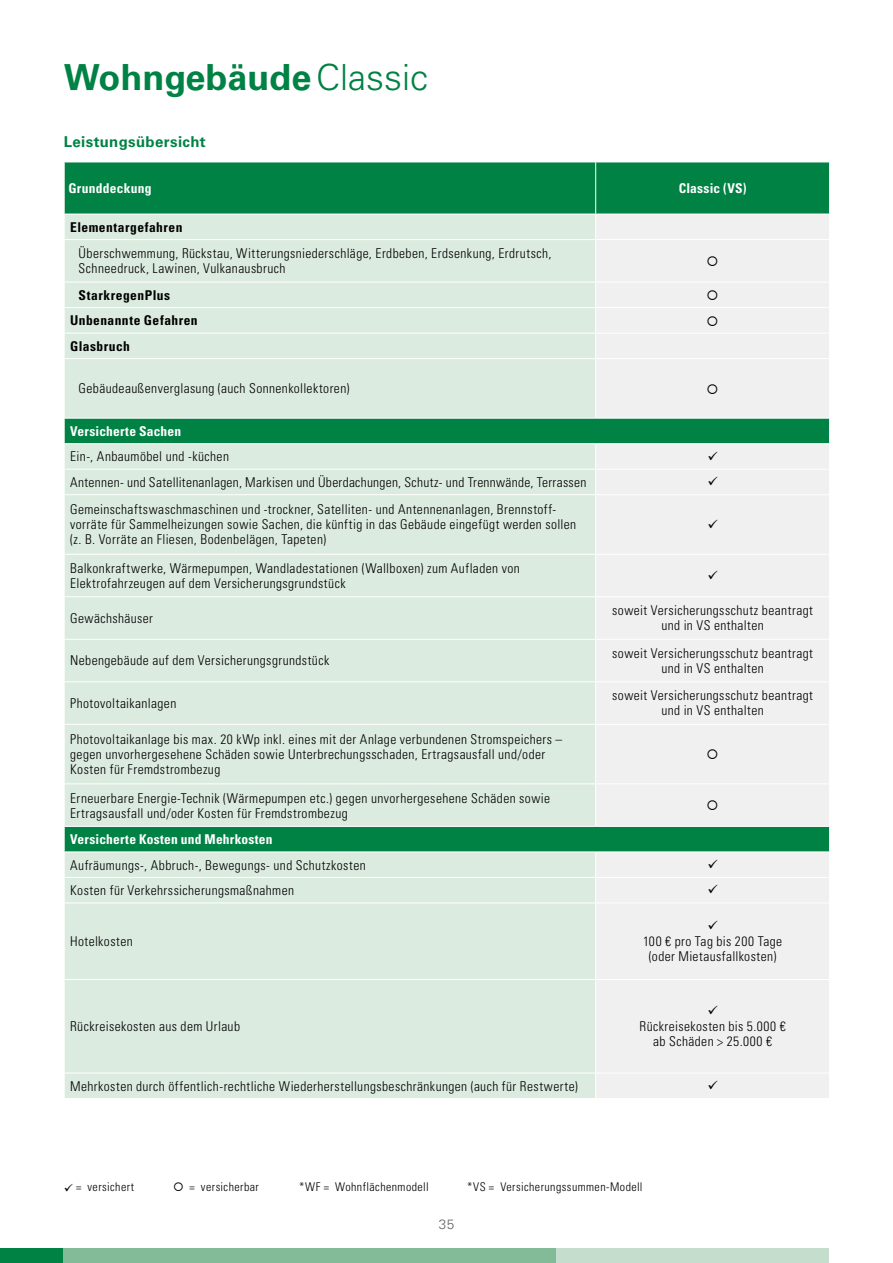
<style>
.page{position:relative;width:893px;height:1263px;background:#fff}
.page>*{position:absolute;margin:0;border:0;box-sizing:border-box;transform-origin:0 0}
.t1{font:700 36px "Univers LT Std";color:#008244}
.t2{font:700 15px "Univers LT Std";letter-spacing:.025em;color:#008244}
.t3{font:300 condensed 13.5px/15px "Univers LT Std";letter-spacing:.03em;color:#000}
.t4{font:700 condensed 13.5px "Univers LT Std";letter-spacing:.015em;color:#fff}
.t5{font:700 condensed 13.5px "Univers LT Std";letter-spacing:.035em;color:#000}
.t6{font:300 13.5px "Univers LT Std";color:#646363}
.t7{font:300 condensed 12px "Univers LT Std";letter-spacing:.035em;color:#000}
.s1{font-weight:300}
</style>
<div class="page">
<div style="left:0;top:1248px;width:64px;height:15px;background:#008244"></div>
<div style="left:64px;top:1248px;width:492px;height:15px;background:#83ba98"></div>
<div style="left:556px;top:1248px;width:273px;height:15px;background:#c5ddcc"></div>
<div style="left:65px;top:240px;width:530px;height:858px;background:#dcebe0"></div>
<div style="left:596px;top:240px;width:233px;height:858px;background:#f0f0f0"></div>
<svg style="left:65px;top:419px;width:764px;height:432px;fill:#dcebe0"></svg>
<svg style="left:64px;top:162px;width:766px;height:77px;background:#4da67a"></svg>
<hr style="left:64px;top:282px;width:532px;height:1px;background:#fff">
<hr style="left:596px;top:282px;width:234px;height:1px;background:#fff">
<hr style="left:64px;top:307px;width:532px;height:1px;background:#fff">
<hr style="left:596px;top:307px;width:234px;height:1px;background:#fff">
<hr style="left:64px;top:333px;width:532px;height:1px;background:#fff">
<svg style="left:64px;top:283px;width:1px;height:75px"></svg>
<hr style="left:596px;top:333px;width:234px;height:1px;background:#fff">
<hr style="left:64px;top:358px;width:532px;height:1px;background:#fff">
<hr style="left:596px;top:358px;width:234px;height:1px;background:#fff">
<hr style="left:64px;top:418px;width:532px;height:1px;background:#fff">
<hr style="left:596px;top:418px;width:234px;height:1px;background:#fff">
<hr style="left:64px;top:443px;width:532px;height:1px;background:#fff">
<hr style="left:596px;top:443px;width:234px;height:1px;background:#fff">
<hr style="left:64px;top:469px;width:532px;height:1px;background:#fff">
<svg style="left:64px;top:418px;width:1px;height:76px"></svg>
<hr style="left:596px;top:469px;width:234px;height:1px;background:#fff">
<svg style="left:595px;top:444px;width:1px;height:50px"></svg>
<svg style="left:829px;top:418px;width:1px;height:26px"></svg>
<hr style="left:64px;top:494px;width:532px;height:1px;background:#fff">
<hr style="left:596px;top:494px;width:234px;height:1px;background:#fff">
<hr style="left:595px;top:495px;width:1px;height:59px;background:#fff">
<hr style="left:64px;top:554px;width:532px;height:1px;background:#fff">
<hr style="left:596px;top:554px;width:234px;height:1px;background:#fff">
<hr style="left:595px;top:555px;width:1px;height:41px;background:#fff">
<hr style="left:64px;top:596px;width:532px;height:1px;background:#fff">
<hr style="left:596px;top:596px;width:234px;height:1px;background:#fff">
<hr style="left:595px;top:597px;width:1px;height:42px;background:#fff">
<hr style="left:64px;top:639px;width:532px;height:1px;background:#fff">
<hr style="left:596px;top:639px;width:234px;height:1px;background:#fff">
<hr style="left:595px;top:640px;width:1px;height:41px;background:#fff">
<hr style="left:64px;top:681px;width:532px;height:1px;background:#fff">
<hr style="left:596px;top:681px;width:234px;height:1px;background:#fff">
<hr style="left:595px;top:682px;width:1px;height:42px;background:#fff">
<hr style="left:64px;top:724px;width:532px;height:1px;background:#fff">
<hr style="left:596px;top:724px;width:234px;height:1px;background:#fff">
<hr style="left:595px;top:725px;width:1px;height:58px;background:#fff">
<hr style="left:64px;top:783px;width:532px;height:1px;background:#fff">
<hr style="left:596px;top:783px;width:234px;height:1px;background:#fff">
<hr style="left:595px;top:784px;width:1px;height:42px;background:#fff">
<hr style="left:64px;top:826px;width:532px;height:1px;background:#fff">
<hr style="left:596px;top:826px;width:234px;height:1px;background:#fff">
<hr style="left:64px;top:851px;width:532px;height:1px;background:#fff">
<hr style="left:596px;top:851px;width:234px;height:1px;background:#fff">
<hr style="left:64px;top:877px;width:532px;height:1px;background:#fff">
<svg style="left:64px;top:827px;width:1px;height:75px"></svg>
<hr style="left:596px;top:877px;width:234px;height:1px;background:#fff">
<svg style="left:829px;top:827px;width:1px;height:25px"></svg>
<hr style="left:64px;top:902px;width:532px;height:1px;background:#fff">
<hr style="left:596px;top:902px;width:234px;height:1px;background:#fff">
<hr style="left:64px;top:979px;width:532px;height:1px;background:#fff">
<hr style="left:596px;top:979px;width:234px;height:1px;background:#fff">
<hr style="left:64px;top:1073px;width:532px;height:1px;background:#fff">
<svg style="left:64px;top:1074px;width:1px;height:24px"></svg>
<hr style="left:596px;top:1073px;width:234px;height:1px;background:#fff">
<svg style="left:708px;top:256px;width:9px;height:10px"></svg>
<svg style="left:708px;top:290px;width:9px;height:10px"></svg>
<svg style="left:708px;top:316px;width:9px;height:10px"></svg>
<svg style="left:708px;top:384px;width:9px;height:10px"></svg>
<svg style="left:708px;top:451px;width:9px;height:9px"></svg>
<svg style="left:708px;top:477px;width:9px;height:8px"></svg>
<svg style="left:708px;top:519px;width:9px;height:9px"></svg>
<svg style="left:708px;top:570px;width:9px;height:9px"></svg>
<svg style="left:708px;top:749px;width:9px;height:10px"></svg>
<svg style="left:708px;top:800px;width:9px;height:10px"></svg>
<svg style="left:708px;top:859px;width:9px;height:9px"></svg>
<svg style="left:708px;top:885px;width:9px;height:9px"></svg>
<svg style="left:708px;top:921px;width:9px;height:9px"></svg>
<svg style="left:708px;top:1006px;width:9px;height:9px"></svg>
<svg style="left:708px;top:1080px;width:9px;height:9px"></svg>
<p class="t1" style="left:64px;top:56px;width:366px">Wohngebäude<span class="s1">Classic</span></p>
<p class="t2" style="left:64px;top:133px;width:144px">Leistungsübersicht</p>
<p class="t4" style="left:68px;top:180px;width:85px">Grunddeckung</p>
<p class="t4" style="left:679px;top:180px;width:69px">Classic (VS)</p>
<p class="t5" style="left:70px;top:219px;width:114px">Elementargefahren</p>
<p class="t3" style="left:79px;top:246px;width:474px">Überschwemmung, Rückstau, Witterungsniederschläge, Erdbeben, Erdsenkung, Erdrutsch,<br>Schneedruck, Lawinen, Vulkanausbruch</p>
<p class="t5" style="left:79px;top:287px;width:93px">StarkregenPlus</p>
<p class="t5" style="left:70px;top:312px;width:129px">Unbenannte Gefahren</p>
<p class="t5" style="left:70px;top:338px;width:61px">Glasbruch</p>
<p class="t3" style="left:79px;top:381px;width:272px">Gebäudeaußenverglasung (auch Sonnenkollektoren)</p>
<p class="t4" style="left:70px;top:423px;width:113px">Versicherte Sachen</p>
<p class="t3" style="left:70px;top:449px;width:160px">Ein-, Anbaumöbel und -küchen</p>
<p class="t3" style="left:70px;top:475px;width:518px">Antennen- und Satellitenanlagen, Markisen und Überdachungen, Schutz- und Trennwände, Terrassen</p>
<p class="t3" style="left:70px;top:502px;width:508px">Gemeinschaftswaschmaschinen und -trockner, Satelliten- und Antennenanlagen, Brennstoff&shy;vorräte für Sammelheizungen sowie Sachen, die künftig in das Gebäude eingefügt werden sollen (z. B. Vorräte an Fliesen, Bodenbelägen, Tapeten)</p>
<p class="t3" style="left:70px;top:561px;width:451px">Balkonkraftwerke, Wärmepumpen, Wandladestationen (Wallboxen) zum Aufladen von<br>Elektrofahrzeugen auf dem Versicherungsgrundstück</p>
<p class="t3" style="left:70px;top:611px;width:84px">Gewächshäuser</p>
<p class="t3" style="left:612px;top:603px;width:202px;text-align:center">soweit Versicherungsschutz beantragt und in VS enthalten</p>
<p class="t3" style="left:70px;top:653px;width:261px">Nebengebäude auf dem Versicherungsgrundstück</p>
<p class="t3" style="left:612px;top:646px;width:202px;text-align:center">soweit Versicherungsschutz beantragt und in VS enthalten</p>
<p class="t3" style="left:70px;top:696px;width:108px">Photovoltaikanlagen</p>
<p class="t3" style="left:612px;top:688px;width:202px;text-align:center">soweit Versicherungsschutz beantragt und in VS enthalten</p>
<p class="t3" style="left:70px;top:732px;width:494px">Photovoltaikanlage bis max. 20 kWp inkl. eines mit der Anlage verbundenen Stromspeichers – gegen unvorhergesehene Schäden sowie Unterbrechungsschaden, Ertragsausfall und/oder<br>Kosten für Fremdstrombezug</p>
<p class="t3" style="left:70px;top:790px;width:482px">Erneuerbare Energie-Technik (Wärmepumpen etc.) gegen unvorhergesehene Schäden sowie<br>Ertragsausfall und/oder Kosten für Fremdstrombezug</p>
<p class="t4" style="left:70px;top:831px;width:204px">Versicherte Kosten und Mehrkosten</p>
<p class="t3" style="left:70px;top:857px;width:297px">Aufräumungs-, Abbruch-, Bewegungs- und Schutzkosten</p>
<p class="t3" style="left:70px;top:883px;width:225px">Kosten für Verkehrssicherungsmaßnahmen</p>
<p class="t3" style="left:70px;top:934px;width:64px">Hotelkosten</p>
<p class="t3" style="left:643px;top:934px;width:141px">100 € pro Tag bis 200 Tage</p>
<p class="t3" style="left:649px;top:949px;width:129px">(oder Mietausfallkosten)</p>
<p class="t3" style="left:70px;top:1019px;width:171px">Rückreisekosten aus dem Urlaub</p>
<p class="t3" style="left:640px;top:1019px;width:148px;text-align:center">Rückreisekosten bis 5.000 € ab Schäden &gt; 25.000 €</p>
<p class="t3" style="left:70px;top:1078px;width:509px">Mehrkosten durch öffentlich-rechtliche Wiederherstellungsbeschränkungen (auch für Restwerte)</p>
<p class="t7" style="left:64px;top:1180px;width:72px">✓ = versichert</p>
<p class="t7" style="left:173px;top:1180px;width:87px">○ = versicherbar</p>
<p class="t7" style="left:299px;top:1180px;width:131px">*WF = Wohnflächenmodell</p>
<p class="t7" style="left:467px;top:1180px;width:177px">*VS = Versicherungssummen-Modell</p>
<p class="t6" style="left:439px;top:1215px;width:17px">35</p>
</div>
